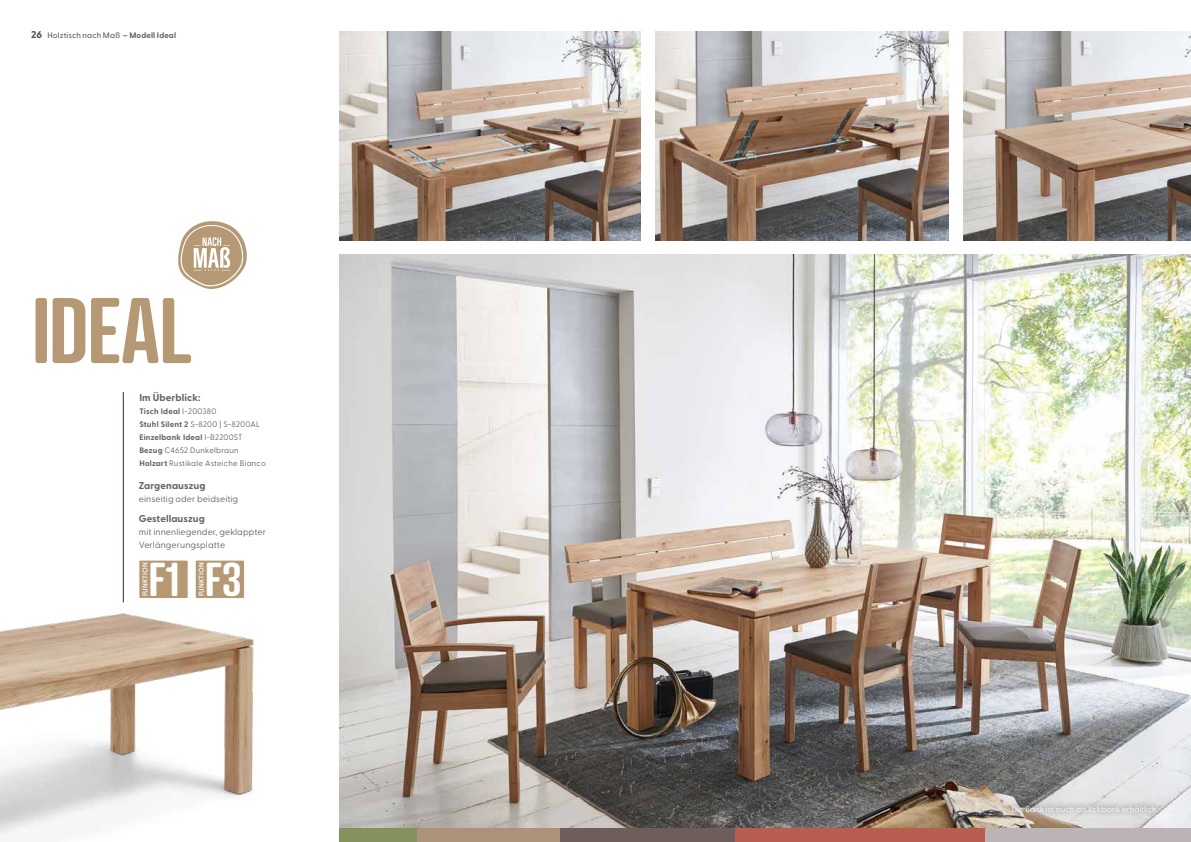
<style>
.page{position:relative;width:1191px;height:842px;background:#fff}
.page>*{position:absolute;margin:0;border:0;box-sizing:border-box;transform-origin:0 0}
.t1{font:600 90px "Atrament";letter-spacing:-.01em;color:#b49974}
.t2{font:600 46px "Atrament";color:#fff}
.t3{font:700 10px "Greycliff CF";letter-spacing:.01em;color:#636362}
.t4{font:9px/13px "Greycliff CF";letter-spacing:.01em;color:#636362}
.t5{font:8px/13px "Greycliff CF";letter-spacing:.025em;color:#636362}
.t6{font:8px "Greycliff CF";letter-spacing:.01em;color:#fff}
.t7{font:500 8px "Greycliff CF";letter-spacing:.015em;color:#565656}
.t8{font:600 7px "Greycliff CF";letter-spacing:.01em;color:#fff}
.s1{font-weight:800;font-size:10px}
.s2{font-weight:700;color:#636362}
.s3{font-weight:700}
</style>
<div class="page">
<img style="left:339px;top:31px;width:301px;height:210px">
<img style="left:0;top:578px;width:254px;height:258px">
<img style="left:178px;top:221px;width:69px;height:68px">
<hr style="left:123px;top:392px;width:1px;height:210px;background:#392a27">
<div style="left:139px;top:561px;width:49px;height:37px;background:#b49974"></div>
<div style="left:196px;top:561px;width:48px;height:37px;background:#b49974"></div>
<img style="left:339px;top:255px;width:852px;height:574px">
<img style="left:655px;top:31px;width:293px;height:210px">
<img style="left:963px;top:31px;width:228px;height:210px">
<div style="left:339px;top:829px;width:78px;height:13px;background:#86925d"></div>
<div style="left:417px;top:829px;width:143px;height:13px;background:#ac927a"></div>
<div style="left:560px;top:829px;width:175px;height:13px;background:#6d5e5b"></div>
<div style="left:983px;top:829px;width:208px;height:13px;background:#bbb3b6"></div>
<div style="left:735px;top:829px;width:249px;height:13px;background:#b85e51"></div>
<div style="left:1006px;top:800px;width:157px;height:17px;background:#000;opacity:.75"></div>
<p class="t7" style="left:31px;top:30px;width:146px"><span class="s1">26</span> Holztisch nach Maß <span class="s2">– Modell Ideal</span></p>
<h1 class="t1" style="left:32px;top:274px;width:161px">IDEAL</h1>
<p class="t3" style="left:139px;top:391px;width:63px">Im Überblick:</p>
<p class="t5" style="left:139px;top:405px;width:128px"><span class="s3">Tisch Ideal</span> I-200380<br><span class="s3">Stuhl Silent 2</span> S-8200 | S-8200AL<br><span class="s3">Einzelbank Ideal</span> I-B2200ST<br><span class="s3">Bezug</span> C4652 Dunkelbraun<br><span class="s3">Holzart</span> Rustikale Asteiche Bianco</p>
<p class="t3" style="left:139px;top:479px;width:68px">Zargenauszug</p>
<p class="t4" style="left:139px;top:492px;width:101px">einseitig oder beidseitig</p>
<p class="t3" style="left:139px;top:512px;width:67px">Gestellauszug</p>
<p class="t4" style="left:139px;top:525px;width:128px">mit innenliegender, geklappter<br>Verlängerungsplatte</p>
<h2 class="t2" style="left:149px;top:550px;width:95px">F1 F3</h2>
<p class="t8" style="left:141px;top:596px;width:35px;rotate:-90deg">FUNKTION</p>
<p class="t8" style="left:197px;top:596px;width:35px;rotate:-90deg">FUNKTION</p>
<p class="t6" style="left:1011px;top:804px;width:148px">Die Bank ist auch als Eckbank erhältlich.</p>
</div>
